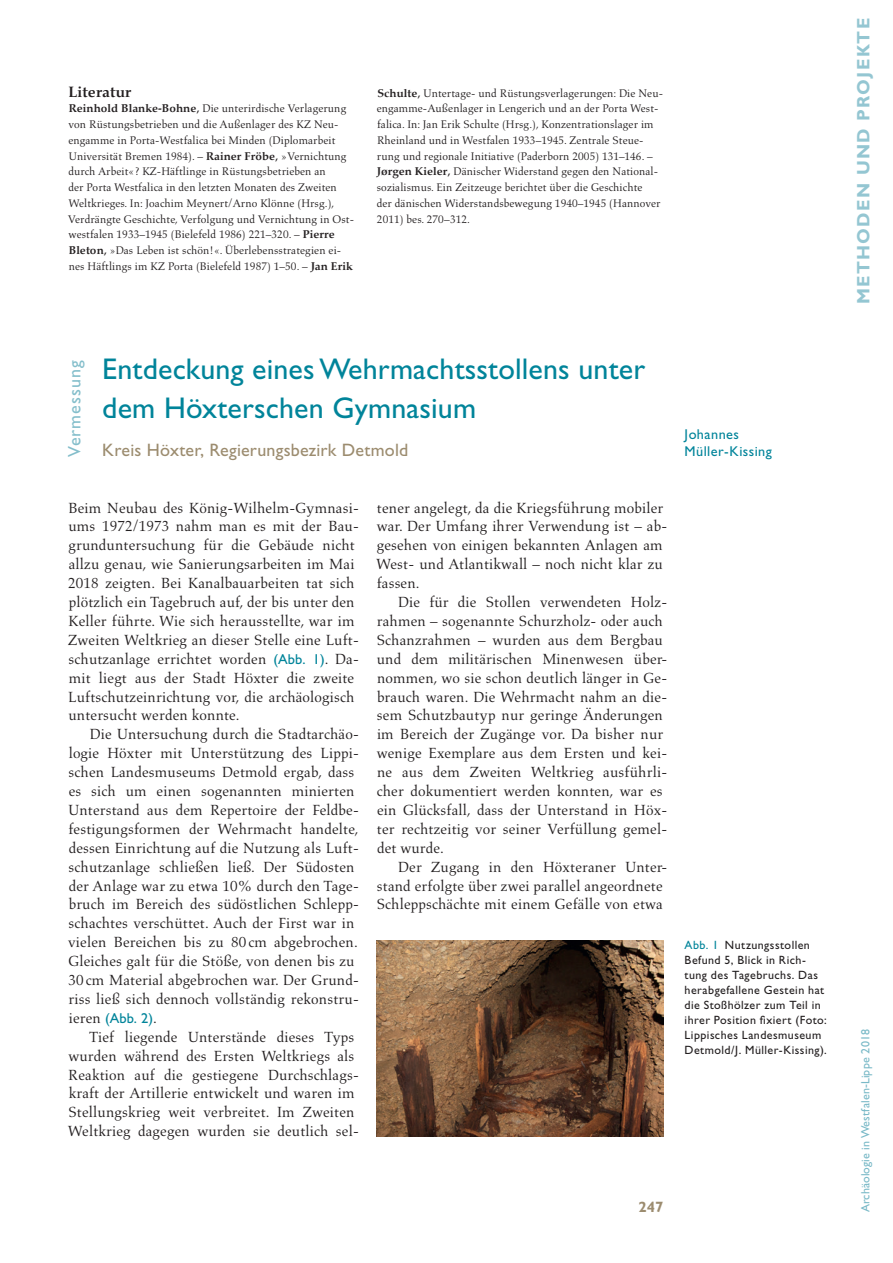
<style>
.page{position:relative;width:893px;height:1263px;background:#fff}
.page>*{position:absolute;margin:0;border:0;box-sizing:border-box;transform-origin:0 0}
.t1{font:30px/39px "Gill Sans Std";letter-spacing:.005em;color:#00849a}
.t2{font:18px "Gill Sans Std";letter-spacing:.01em;color:#9c8c6f}
.t3{font:18px "Gill Sans Std Bold 9";letter-spacing:.07em;color:#94c6d2}
.t4{font:18px "Gill Sans Std";letter-spacing:.06em;color:#84becb}
.t5{font:15px/18.9px "Aldus LT Std";letter-spacing:.01em;color:#231f20}
.t6{font:700 15px "Aldus Nova";letter-spacing:.015em;color:#231f20}
.t7{font:700 15px "Gill Sans Std";color:#9c8c6f}
.t8{font:14.4px "Gill Sans Std";color:#00849a}
.t9{font:14.25px/17.1px "Gill Sans Std";letter-spacing:.03em;color:#00849a}
.t10{font:12px/15px "Gill Sans Std";letter-spacing:.035em;color:#231f20}
.t11{font:12px "Gill Sans Std 11";letter-spacing:.01em;color:#79b9c7}
.t12{font:11.25px/15.8px "Aldus LT Std";letter-spacing:.01em;color:#231f20}
.s1{font-family:"Aldus Nova";font-weight:700}
.s2{font-family:"Gill Sans Std";font-size:14.4px;color:#00849a}
.s3{font-family:"Aldus LT Std";font-size:15px;color:#231f20}
.s4{color:#00849a}
</style>
<div class="page">
<img style="left:376px;top:941px;width:287px;height:196px">
<p class="t6" style="left:68px;top:83px;width:64px">Literatur</p>
<p class="t12" style="left:68px;top:101px;width:288px"><span class="s1">Reinhold Blanke-Bohne,</span> Die unterirdische Verlagerung von Rüstungsbetrieben und die Außenlager des KZ Neu&shy;engamme in Porta-Westfalica bei Minden (Diplomarbeit Universität Bremen 1984). – <span class="s1">Rainer Fröbe,</span> »Vernichtung durch Arbeit«? KZ-Häftlinge in Rüstungsbetrieben an<br>der Porta Westfalica in den letzten Monaten des Zweiten Weltkrieges. In: Joachim Meynert/Arno Klönne (Hrsg.), Verdrängte Geschichte, Verfolgung und Vernichtung in Ost&shy;westfalen 1933–1945 (Bielefeld 1986) 221–320. – <span class="s1">Pierre Bleton,</span> »Das Leben ist schön!«. Überlebensstrategien ei&shy;nes Häftlings im KZ Porta (Bielefeld 1987) 1–50. – <span class="s1">Jan Erik</span></p>
<p class="t12" style="left:377px;top:85px;width:288px"><span class="s1">Schulte,</span> Untertage- und Rüstungsverlagerungen: Die Neu&shy;engamme-Außenlager in Lengerich und an der Porta West&shy;falica. In: Jan Erik Schulte (Hrsg.), Konzentrationslager im Rheinland und in Westfalen 1933–1945. Zentrale Steue&shy;rung und regionale Initiative (Paderborn 2005) 131–146. – <span class="s1">Jørgen Kieler,</span> Dänischer Widerstand gegen den National&shy;sozialismus. Ein Zeitzeuge berichtet über die Geschichte<br>der dänischen Widerstandsbewegung 1940–1945 (Hannover 2011) bes. 270–312.</p>
<p class="t4" style="left:64px;top:457px;width:98px;rotate:-90deg">Vermessung</p>
<h1 class="t1" style="left:102px;top:350px;width:544px">Entdeckung eines Wehrmachtsstollens unter dem Höxterschen Gymnasium</h1>
<p class="t2" style="left:102px;top:440px;width:308px">Kreis Höxter, Regierungsbezirk Detmold</p>
<p class="t5" style="left:68px;top:498px;width:292px">Beim Neubau des König-Wilhelm-Gymnasi&shy;ums 1972/1973 nahm man es mit der Bau&shy;grunduntersuchung für die Gebäude nicht allzu genau, wie Sanierungsarbeiten im Mai 2018 zeigten. Bei Kanalbauarbeiten tat sich plötzlich ein Tagebruch auf, der bis unter den Keller führte. Wie sich herausstellte, war im Zweiten Weltkrieg an dieser Stelle eine Luft&shy;schutzanlage errichtet worden <span class="s2">(Abb. 1)</span>. Da&shy;mit liegt aus der Stadt Höxter die zweite Luftschutzeinrichtung vor, die archäologisch untersucht werden konnte.</p>
<p class="t5" style="left:68px;top:725px;width:292px;text-indent:22px">Die Untersuchung durch die Stadtarchäo&shy;logie Höxter mit Unterstützung des Lippi&shy;schen Landesmuseums Detmold ergab, dass es sich um einen sogenannten minierten Unterstand aus dem Repertoire der Feldbe&shy;festigungsformen der Wehrmacht handelte, dessen Einrichtung auf die Nutzung als Luft&shy;schutzanlage schließen ließ. Der Südosten der Anlage war zu etwa 10% durch den Tage&shy;bruch im Bereich des südöstlichen Schlepp&shy;schachtes verschüttet. Auch der First war in vielen Bereichen bis zu 80 cm abgebrochen.<br>Gleiches galt für die Stöße, von denen bis zu 30 cm Material abgebrochen war. Der Grund&shy;riss ließ sich dennoch vollständig rekonstru-</p>
<p class="t8" style="left:69px;top:1010px;width:90px"><span class="s3">ieren</span> (Abb. 2)<span class="s3">.</span></p>
<p class="t5" style="left:68px;top:1027px;width:293px;text-indent:21px">Tief liegende Unterstände dieses Typs wurden während des Ersten Weltkriegs als Reaktion auf die gestiegene Durchschlags&shy;kraft der Artillerie entwickelt und waren im Stellungskrieg weit verbreitet. Im Zweiten Weltkrieg dagegen wurden sie deutlich sel-</p>
<p class="t5" style="left:376px;top:498px;width:292px">tener angelegt, da die Kriegsführung mobiler war. Der Umfang ihrer Verwendung ist – ab&shy;gesehen von einigen bekannten Anlagen am West- und Atlantikwall – noch nicht klar zu fassen.</p>
<p class="t5" style="left:377px;top:593px;width:292px;text-indent:21px">Die für die Stollen verwendeten Holz&shy;rahmen – sogenannte Schurzholz- oder auch Schanzrahmen – wurden aus dem Bergbau und dem militärischen Minenwesen über&shy;nommen, wo sie schon deutlich länger in Ge&shy;brauch waren. Die Wehrmacht nahm an die&shy;sem Schutzbautyp nur geringe Änderungen im Bereich der Zugänge vor. Da bisher nur wenige Exemplare aus dem Ersten und kei&shy;ne aus dem Zweiten Weltkrieg ausführli&shy;cher dokumentiert werden konnten, war es ein Glücksfall, dass der Unterstand in Höx&shy;ter rechtzeitig vor seiner Verfüllung gemel&shy;det wurde.</p>
<p class="t5" style="left:377px;top:857px;width:292px;text-indent:21px">Der Zugang in den Höxteraner Unter&shy;stand erfolgte über zwei parallel angeordnete<br>Schleppschächte mit einem Gefälle von etwa</p>
<p class="t9" style="left:685px;top:425px;width:89px">Johannes<br>Müller-Kissing</p>
<p class="t10" style="left:685px;top:937px;width:144px"><span class="s4">Abb. 1</span> Nutzungsstollen<br>Befund 5, Blick in Rich&shy;tung des Tagebruchs. Das herabgefallene Gestein hat die Stoßhölzer zum Teil in ihrer Position fixiert (Foto:<br>Lippisches Landesmuseum<br>Detmold/J. Müller-Kissing).</p>
<p class="t7" style="left:638px;top:1198px;width:26px">247</p>
<p class="t3" style="left:853px;top:304px;width:287px;rotate:-90deg">METHODEN UND PROJEKTE</p>
<p class="t11" style="left:859px;top:1212px;width:184px;rotate:-90deg">Archäologie in Westfalen-Lippe 2018</p>
</div>
